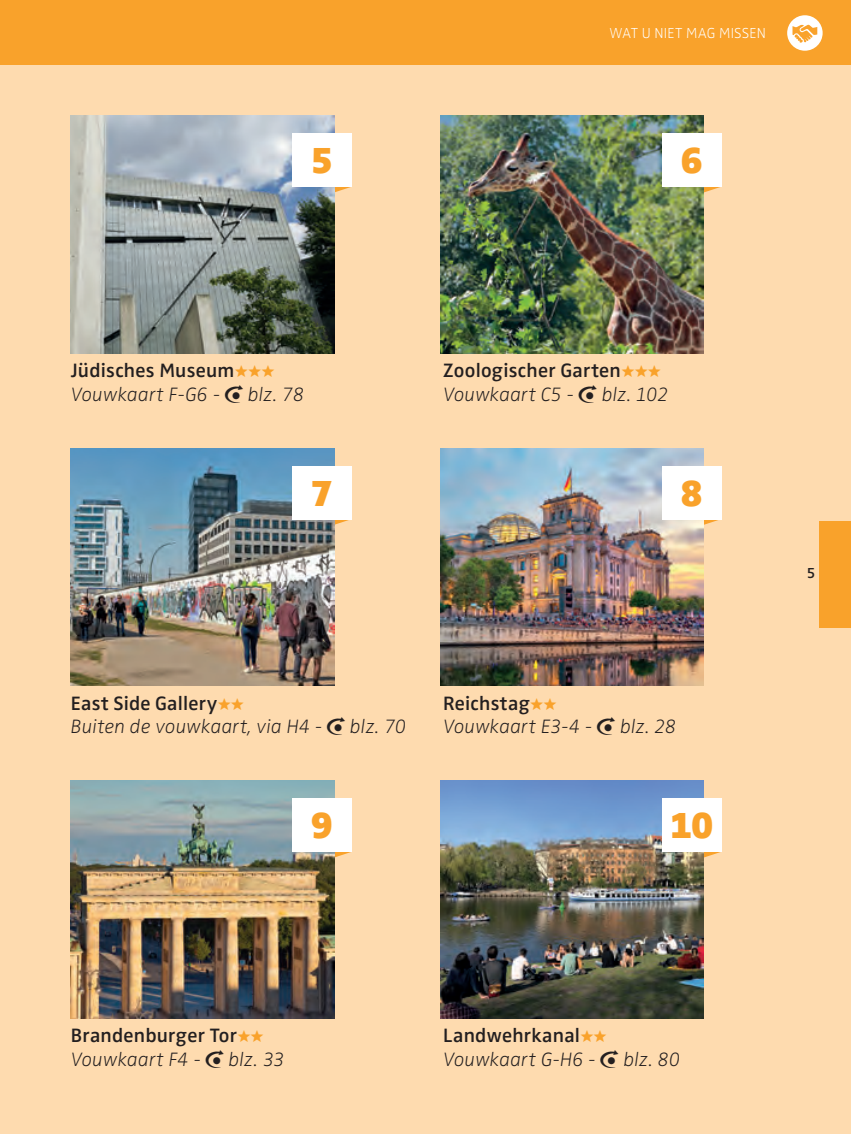
<style>
.page{position:relative;width:851px;height:1134px;background:#fff}
.page>*{position:absolute;margin:0;border:0;box-sizing:border-box;transform-origin:0 0}
.t1{font:37.5px "Zwo w 8";color:#f9a22b}
.t2{font:20px "Zwo w 1 Italic";letter-spacing:.01em;color:#231f20}
.t3{font:20px "Zwo w 5";letter-spacing:.01em;color:#231f20}
.t4{font:15px "Zwo w 1";letter-spacing:.01em;color:#fff}
.t5{font:15px "Zwo w 5";color:#231f20}
.s1{font-family:"Michelin";color:#f9a22b}
.s2{font-family:"Michelin"}
</style>
<div class="page">
<div style="left:0;top:0;width:850px;height:1134px;background:#fedbaf"></div>
<div style="left:819px;top:522px;width:31px;height:106px;background:#f9a22b"></div>
<div style="left:0;top:0;width:850px;height:65px;background:#f9a22b"></div>
<div style="left:788px;top:16px;width:33px;height:34px;background:#fff;border-radius:50%"></div>
<div style="left:787px;top:15px;width:35px;height:36px;border:2px solid #fff;border-radius:50%"></div>
<svg style="left:792px;top:25px;width:25px;height:18px"></svg>
<svg style="left:334px;top:132px;width:18px;height:73px"></svg>
<svg style="left:703px;top:132px;width:19px;height:73px"></svg>
<svg style="left:334px;top:464px;width:18px;height:73px"></svg>
<svg style="left:703px;top:464px;width:19px;height:73px"></svg>
<svg style="left:334px;top:797px;width:18px;height:73px"></svg>
<img style="left:440px;top:116px;width:263px;height:237px">
<img style="left:71px;top:448px;width:263px;height:238px">
<img style="left:440px;top:448px;width:263px;height:238px">
<img style="left:71px;top:116px;width:263px;height:237px">
<img style="left:71px;top:781px;width:263px;height:237px">
<div style="left:292px;top:134px;width:60px;height:53px;background:#fff"></div>
<div style="left:661px;top:134px;width:60px;height:53px;background:#fff"></div>
<div style="left:292px;top:466px;width:60px;height:53px;background:#fff"></div>
<div style="left:661px;top:466px;width:60px;height:53px;background:#fff"></div>
<div style="left:292px;top:799px;width:60px;height:53px;background:#fff"></div>
<svg style="left:703px;top:797px;width:19px;height:73px"></svg>
<img style="left:440px;top:781px;width:263px;height:237px">
<div style="left:661px;top:799px;width:60px;height:53px;background:#fff"></div>
<p class="t4" style="left:609px;top:24px;width:158px">WAT U NIET MAG MISSEN</p>
<p class="t4" style="left:757px;top:24px;width:10px">5</p>
<h1 class="t1" style="left:311px;top:138px;width:23px">5</h1>
<h1 class="t1" style="left:680px;top:138px;width:23px">6</h1>
<p class="t3" style="left:71px;top:359px;width:205px">Jüdisches Museum<span class="s1">aaa</span></p>
<p class="t2" style="left:71px;top:383px;width:235px">Vouwkaart F-G6 - <span class="s2">T</span> blz. 78</p>
<p class="t3" style="left:443px;top:359px;width:220px">Zoologischer Garten<span class="s1">aaa</span></p>
<p class="t2" style="left:443px;top:383px;width:227px">Vouwkaart C5 - <span class="s2">T</span> blz. 102</p>
<h1 class="t1" style="left:311px;top:471px;width:23px">7</h1>
<h1 class="t1" style="left:680px;top:471px;width:23px">8</h1>
<p class="t3" style="left:71px;top:691px;width:175px">East Side Gallery<span class="s1">aa</span></p>
<p class="t2" style="left:71px;top:715px;width:337px">Buiten de vouwkaart, via H4 - <span class="s2">T</span> blz. 70</p>
<p class="t3" style="left:443px;top:691px;width:115px">Reichstag<span class="s1">aa</span></p>
<p class="t2" style="left:443px;top:715px;width:235px">Vouwkaart E3-4 - <span class="s2">T</span> blz. 28</p>
<h1 class="t1" style="left:311px;top:803px;width:23px">9</h1>
<h1 class="t1" style="left:670px;top:803px;width:44px">10</h1>
<p class="t5" style="left:806px;top:564px;width:10px">5</p>
<p class="t3" style="left:71px;top:1024px;width:195px">Brandenburger Tor<span class="s1">aa</span></p>
<p class="t2" style="left:71px;top:1048px;width:215px">Vouwkaart F4 - <span class="s2">T</span> blz. 33</p>
<p class="t3" style="left:443px;top:1024px;width:165px">Landwehrkanal<span class="s1">aa</span></p>
<p class="t2" style="left:443px;top:1048px;width:238px">Vouwkaart G-H6 - <span class="s2">T</span> blz. 80</p>
</div>
